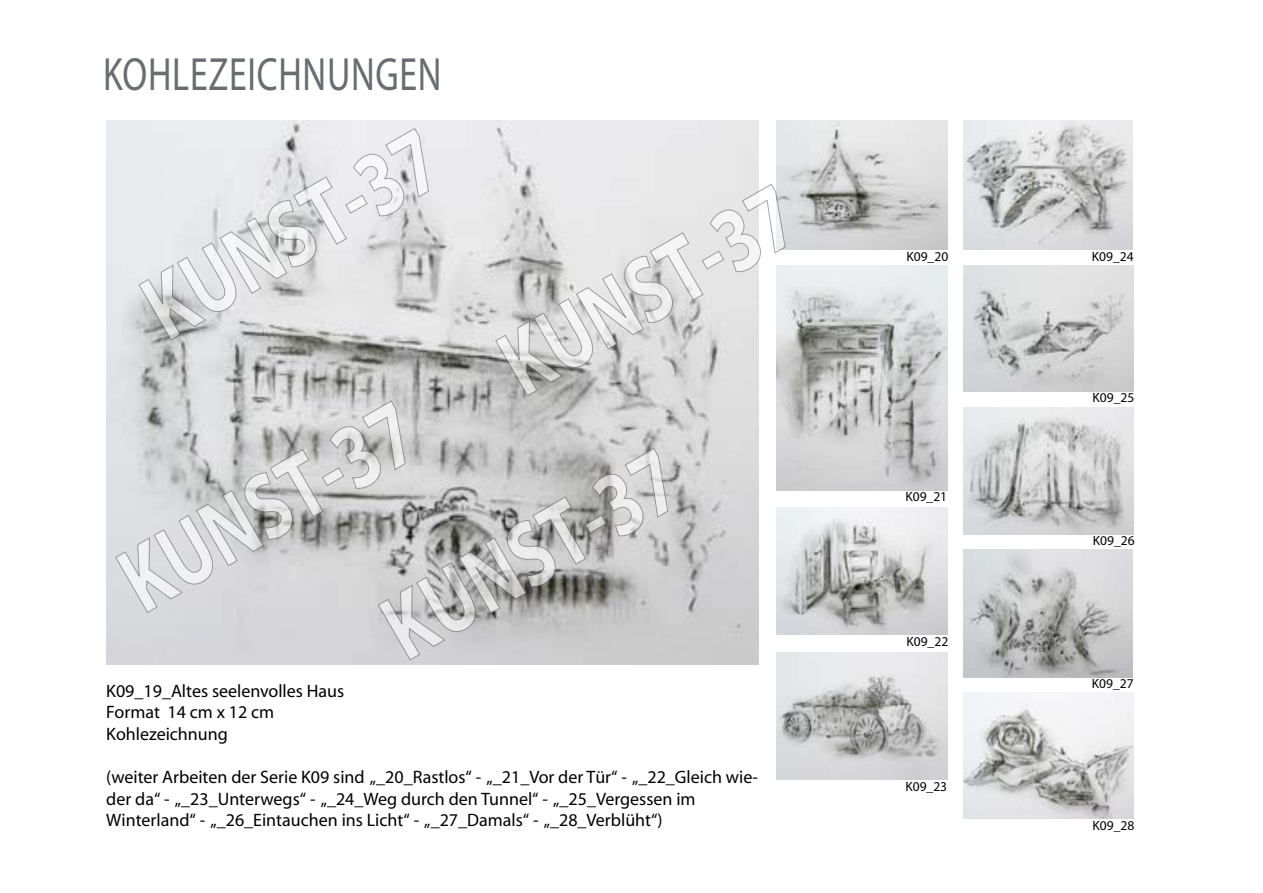
<style>
.page{position:relative;width:1263px;height:893px;background:#fff}
.page>*{position:absolute;margin:0;border:0;box-sizing:border-box;transform-origin:0 0}
.t1{font:46.8px "Myriad";letter-spacing:.02em;color:#696c70;scale:.77 1}
.t2{font:18px/21.6px "Myriad";color:#000}
.t3{font:13.5px "Myriad";color:#000}
</style>
<div class="page">
<img style="left:106px;top:120px;width:653px;height:545px">
<img style="left:777px;top:508px;width:170px;height:127px">
<img style="left:777px;top:265px;width:170px;height:225px">
<img style="left:777px;top:120px;width:171px;height:129px">
<img style="left:777px;top:652px;width:171px;height:127px">
<img style="left:964px;top:120px;width:169px;height:129px">
<img style="left:964px;top:550px;width:169px;height:127px">
<img style="left:964px;top:692px;width:170px;height:127px">
<img style="left:964px;top:265px;width:170px;height:126px">
<img style="left:964px;top:407px;width:170px;height:127px">
<svg style="left:138px;top:125px;width:308px;height:216px;background:#dedfe1"></svg>
<svg style="left:377px;top:445px;width:308px;height:216px;background:#bdbdbd"></svg>
<svg style="left:115px;top:398px;width:308px;height:216px;background:#cdcecf"></svg>
<svg style="left:495px;top:181px;width:308px;height:216px;background:#dbdbdb"></svg>
<h1 class="t1" style="left:103px;top:51px;width:441px">KOHLEZEICHNUNGEN</h1>
<p class="t2" style="left:106px;top:681px;width:239px">K09_19_Altes seelenvolles Haus<br>Format 14 cm x 12 cm<br>Kohlezeichnung</p>
<p class="t2" style="left:106px;top:767px;width:653px">(weiter Arbeiten der Serie K09 sind „_20_Rastlos“ - „_21_Vor der Tür“ - „_22_Gleich wie&shy;der da“ - „_23_Unterwegs“ - „_24_Weg durch den Tunnel“ - „_25_Vergessen im<br>Winterland“ - „_26_Eintauchen ins Licht“ - „_27_Damals“ - „_28_Verblüht“)</p>
<p class="t3" style="left:906px;top:250px;width:43px">K09_20</p>
<p class="t3" style="left:905px;top:490px;width:43px">K09_21</p>
<p class="t3" style="left:906px;top:635px;width:43px">K09_22</p>
<p class="t3" style="left:905px;top:780px;width:43px">K09_23</p>
<p class="t3" style="left:1092px;top:250px;width:43px">K09_24</p>
<p class="t3" style="left:1092px;top:391px;width:43px">K09_25</p>
<p class="t3" style="left:1093px;top:534px;width:43px">K09_26</p>
<p class="t3" style="left:1092px;top:677px;width:43px">K09_27</p>
<p class="t3" style="left:1092px;top:819px;width:43px">K09_28</p>
</div>
